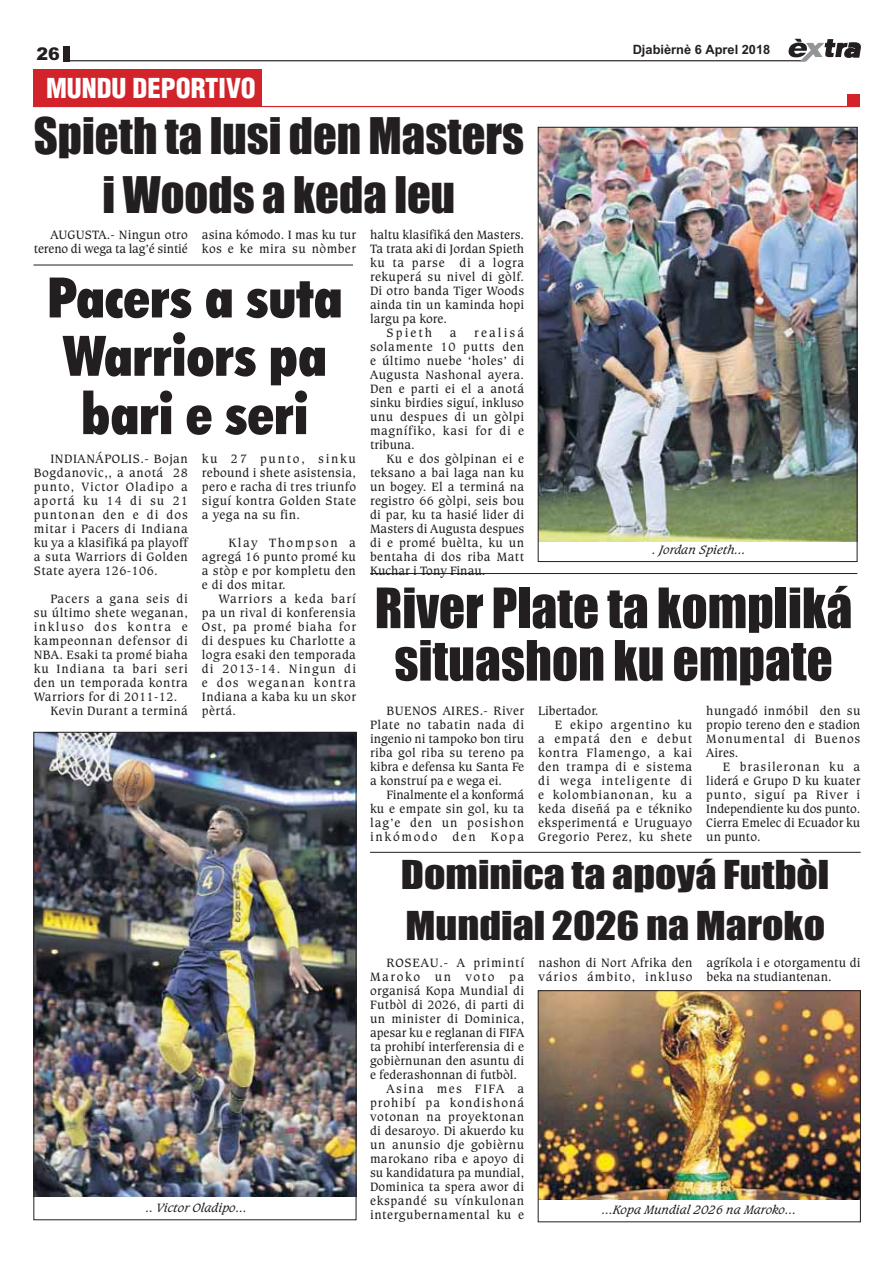
<style>
.page{position:relative;width:893px;height:1263px;background:#fff}
.page>*{position:absolute;margin:0;border:0;box-sizing:border-box;transform-origin:0 0}
.t1{font:900 condensed 55.95px/58.3px "Futura BT";color:#231f20;text-align:center}
.t2{font:51.3px/52.5px "Impact";color:#231f20;text-align:center}
.t3{font:46.65px/58.3px "Impact";color:#231f20;text-align:center}
.t4{font:36.75px/51.2px "Impact";color:#231f20;scale:1.14 1}
.t5{font:900 condensed 26.85px "Helvetica";color:#fff}
.t6{font:900 17.55px "Arial";color:#231f20}
.t7{font:12.9px/14px "Caxton BT";letter-spacing:.03em;color:#231f20;text-align:justify}
.t8{font:12.9px/14px "Caxton BT";color:#231f20}
.t9{font:12.9px/14px "Caxton BT";letter-spacing:-.01em;color:#231f20;text-align:right}
.t10{font:12.9px "Caxton BT";letter-spacing:.01em;color:#231f20}
.t11{font:12.9px/14px "Caxton BT";letter-spacing:.005em;color:#231f20}
.t12{font:italic 12.9px "Caxton BT";color:#231f20}
.t13{font:12.9px/14px "Caxton BT";letter-spacing:.055em;color:#231f20}
.t14{font:12.9px "Caxton BT";letter-spacing:.05em;color:#231f20}
.t15{font:12.9px "Caxton BT";letter-spacing:.06em;color:#231f20}
.t16{font:12.9px "Caxton BT";letter-spacing:.075em;color:#231f20}
.t17{font:12.9px "Caxton BT";letter-spacing:.07em;color:#231f20}
.t18{font:12.9px "Caxton BT";letter-spacing:.105em;color:#231f20}
.t19{font:12.9px "Caxton BT";letter-spacing:-.005em;color:#231f20}
.t20{font:700 12.9px "Arial";color:#231f20}
.t21{font:12.9px "Caxton BT";letter-spacing:.125em;color:#231f20}
</style>
<div class="page">
<div style="left:33px;top:69px;width:229px;height:38px;background:#d2232a"></div>
<hr style="left:63px;top:60px;width:742px;height:1px;background:#231f20">
<svg style="left:788px;top:39px;width:73px;height:22px"></svg>
<div style="left:63px;top:46px;width:7px;height:15px;background:#231f20"></div>
<hr style="left:33px;top:106px;width:826px;height:1px;background:#d2232a">
<div style="left:847px;top:94px;width:12px;height:13px;background:#d2232a"></div>
<img style="left:540px;top:129px;width:315px;height:413px">
<div style="left:538px;top:127px;width:319px;height:435px;border:1px solid #231f20"></div>
<img style="left:36px;top:734px;width:318px;height:463px">
<div style="left:34px;top:732px;width:322px;height:488px;border:1px solid #231f20"></div>
<img style="left:540px;top:992px;width:319px;height:208px">
<div style="left:538px;top:990px;width:323px;height:232px;border:1px solid #231f20"></div>
<hr style="left:370px;top:852px;width:491px;height:1px;background:#231f20">
<hr style="left:370px;top:573px;width:487px;height:1px;background:#231f20">
<hr style="left:34px;top:265px;width:319px;height:1px;background:#231f20">
<h3 class="t6" style="left:37px;top:47px;width:25px">26</h3>
<h3 class="t5" style="left:46px;top:78px;width:211px">MUNDU DEPORTIVO</h3>
<h3 class="t3" style="left:34px;top:110px;width:492px">Spieth ta lusi den Masters i Woods a keda leu</h3>
<p class="t20" style="left:633px;top:44px;width:139px">Djabièrnè 6 Aprel 2018</p>
<p class="t9" style="left:34px;top:229px;width:156px">AUGUSTA.- Ningun otro tereno di wega ta lag’é sintié</p>
<p class="t8" style="left:202px;top:229px;width:156px">asina kómodo. I mas ku tur kos e ke mira su nòmber</p>
<p class="t19" style="left:370px;top:229px;width:156px">haltu klasifiká den Masters.</p>
<p class="t8" style="left:370px;top:243px;width:156px">Ta trata aki di Jordan Spieth</p>
<p class="t14" style="left:370px;top:257px;width:156px">ku ta parse di a logra</p>
<p class="t7" style="left:370px;top:271px;width:156px">rekuperá su nivel di gòlf.</p>
<p class="t10" style="left:370px;top:285px;width:156px">Di otro banda Tiger Woods</p>
<p class="t10" style="left:370px;top:299px;width:156px">ainda tin un kaminda hopi</p>
<p class="t8" style="left:370px;top:313px;width:79px">largu pa kore.</p>
<p class="t7" style="left:387px;top:327px;width:47px">Spieth</p>
<p class="t7" style="left:450px;top:327px;width:8px">a</p>
<h1 class="t1" style="left:47px;top:272px;width:297px">Pacers a suta<br>Warriors pa bari e seri</h1>
<p class="t7" style="left:370px;top:327px;width:156px;text-indent:104px">realisá solamente 10 putts den e último nuebe ‘holes’ di Augusta Nashonal ayera.<br>Den e parti ei el a anotá sinku birdies siguí, inkluso unu despues di un gòlpi magnífiko, kasi for di e tribuna.</p>
<p class="t7" style="left:370px;top:453px;width:156px;text-indent:17px">Ku e dos gòlpinan ei e teksano a bai laga nan ku un bogey. El a terminá na registro 66 gòlpi, seis bou di par, ku ta hasié lider di Masters di Augusta despues di e promé buèlta, ku un bentaha di dos riba Matt Kuchar i Tony Finau.</p>
<p class="t7" style="left:34px;top:453px;width:156px;text-indent:17px">INDIANÁPOLIS.- Bojan Bogdanovic,, a anotá 28 punto, Victor Oladipo a aportá ku 14 di su 21 puntonan den e di dos mitar i Pacers di Indiana ku ya a klasifiká pa playoff a suta Warriors di Golden State ayera 126-106.</p>
<p class="t15" style="left:50px;top:593px;width:139px">Pacers a gana seis di</p>
<p class="t7" style="left:34px;top:607px;width:156px">su último shete weganan,</p>
<p class="t18" style="left:34px;top:621px;width:156px">inkluso dos kontra e</p>
<p class="t14" style="left:34px;top:635px;width:155px">kampeonnan defensor di</p>
<p class="t7" style="left:34px;top:649px;width:156px">NBA. Esaki ta promé biaha</p>
<p class="t17" style="left:34px;top:663px;width:156px">ku Indiana ta bari seri</p>
<p class="t7" style="left:34px;top:677px;width:156px">den un temporada kontra</p>
<p class="t7" style="left:34px;top:691px;width:145px">Warriors for di 2011-12.</p>
<p class="t7" style="left:50px;top:705px;width:139px">Kevin Durant a terminá</p>
<p class="t7" style="left:202px;top:453px;width:156px">ku 27 punto, sinku rebound i shete asistensia, pero e racha di tres triunfo siguí kontra Golden State a yega na su fin.</p>
<p class="t7" style="left:202px;top:537px;width:156px;text-indent:26px">Klay Thompson a agregá 16 punto promé ku a stòp e por kompletu den e di dos mitar.</p>
<p class="t7" style="left:202px;top:593px;width:156px;text-indent:17px">Warriors a keda barí pa un rival di konferensia Ost, pa promé biaha for di despues ku Charlotte a logra esaki den temporada di 2013-14. Ningun di e dos weganan kontra Indiana a kaba ku un skor pèrtá.</p>
<p class="t12" style="left:652px;top:544px;width:95px">. Jordan Spieth...</p>
<h2 class="t2" style="left:375px;top:586px;width:479px">River Plate ta kompliká situashon ku empate</h2>
<p class="t7" style="left:706px;top:705px;width:156px">hungadó inmóbil den su propio tereno den e stadion Monumental di Buenos Aires.</p>
<p class="t7" style="left:706px;top:761px;width:156px;text-indent:17px">E brasileronan ku a liderá e Grupo D ku kuater punto, siguí pa River i Independiente ku dos punto.<br>Cierra Emelec di Ecuador ku un punto.</p>
<h3 class="t4" style="left:401px;top:852px;width:377px">Dominica ta apoyá Futbòl<br>Mundial 2026 na Maroko</h3>
<p class="t15" style="left:387px;top:957px;width:139px">ROSEAU.- A primintí</p>
<p class="t21" style="left:370px;top:971px;width:156px">Maroko un voto pa</p>
<p class="t7" style="left:370px;top:984px;width:156px">organisá Kopa Mundial di</p>
<p class="t7" style="left:370px;top:998px;width:156px">Futbòl di 2026, di parti di</p>
<p class="t7" style="left:370px;top:1012px;width:156px">un minister di Dominica,</p>
<p class="t9" style="left:370px;top:1026px;width:156px">apesar ku e reglanan di FIFA</p>
<p class="t8" style="left:370px;top:1040px;width:156px">ta prohibí interferensia di e</p>
<p class="t11" style="left:370px;top:1054px;width:156px">gobièrnunan den asuntu di</p>
<p class="t8" style="left:370px;top:1068px;width:148px">e federashonnan di futbòl.</p>
<p class="t18" style="left:387px;top:1083px;width:139px">Asina mes FIFA a</p>
<p class="t16" style="left:370px;top:1097px;width:156px">prohibí pa kondishoná</p>
<p class="t7" style="left:370px;top:1110px;width:156px">votonan na proyektonan</p>
<p class="t10" style="left:370px;top:1125px;width:156px">di desaroyo. Di akuerdo ku</p>
<p class="t7" style="left:370px;top:1138px;width:156px">un anunsio dje gobièrnu</p>
<p class="t7" style="left:370px;top:1152px;width:156px">marokano riba e apoyo di</p>
<p class="t8" style="left:370px;top:1166px;width:156px">su kandidatura pa mundial,</p>
<p class="t7" style="left:370px;top:1180px;width:156px">Dominica ta spera awor di</p>
<p class="t7" style="left:370px;top:1194px;width:156px">ekspandé su vínkulonan</p>
<p class="t7" style="left:370px;top:1208px;width:156px">intergubernamental ku e</p>
<p class="t8" style="left:538px;top:705px;width:62px">Libertador.</p>
<p class="t14" style="left:555px;top:719px;width:139px">E ekipo argentino ku</p>
<p class="t17" style="left:538px;top:733px;width:156px">a empatá den e debut</p>
<p class="t13" style="left:538px;top:747px;width:156px">kontra Flamengo, a kai</p>
<p class="t7" style="left:538px;top:761px;width:156px">den trampa di e sistema</p>
<p class="t16" style="left:538px;top:775px;width:156px">di wega inteligente di</p>
<p class="t15" style="left:538px;top:789px;width:156px">e kolombianonan, ku a</p>
<p class="t7" style="left:538px;top:803px;width:156px">keda diseñá pa e tékniko</p>
<p class="t7" style="left:538px;top:817px;width:156px">eksperimentá e Uruguayo</p>
<p class="t7" style="left:538px;top:831px;width:155px">Gregorio Perez, ku shete</p>
<p class="t7" style="left:370px;top:705px;width:156px;text-indent:17px">BUENOS AIRES.- River Plate no tabatin nada di ingenio ni tampoko bon tiru riba gol riba su tereno pa kibra e defensa ku Santa Fe a konstruí pa e wega ei.</p>
<p class="t7" style="left:370px;top:789px;width:156px;text-indent:17px">Finalmente el a konformá ku e empate sin gol, ku ta lag’e den un posishon inkómodo den Kopa</p>
<p class="t13" style="left:538px;top:956px;width:156px">nashon di Nort Afrika den vários ámbito, inkluso</p>
<p class="t11" style="left:706px;top:956px;width:155px">agríkola i e otorgamentu di beka na studiantenan.</p>
<p class="t12" style="left:146px;top:1202px;width:102px">.. Victor Oladipo...</p>
<p class="t12" style="left:602px;top:1205px;width:196px">...Kopa Mundial 2026 na Maroko...</p>
</div>
